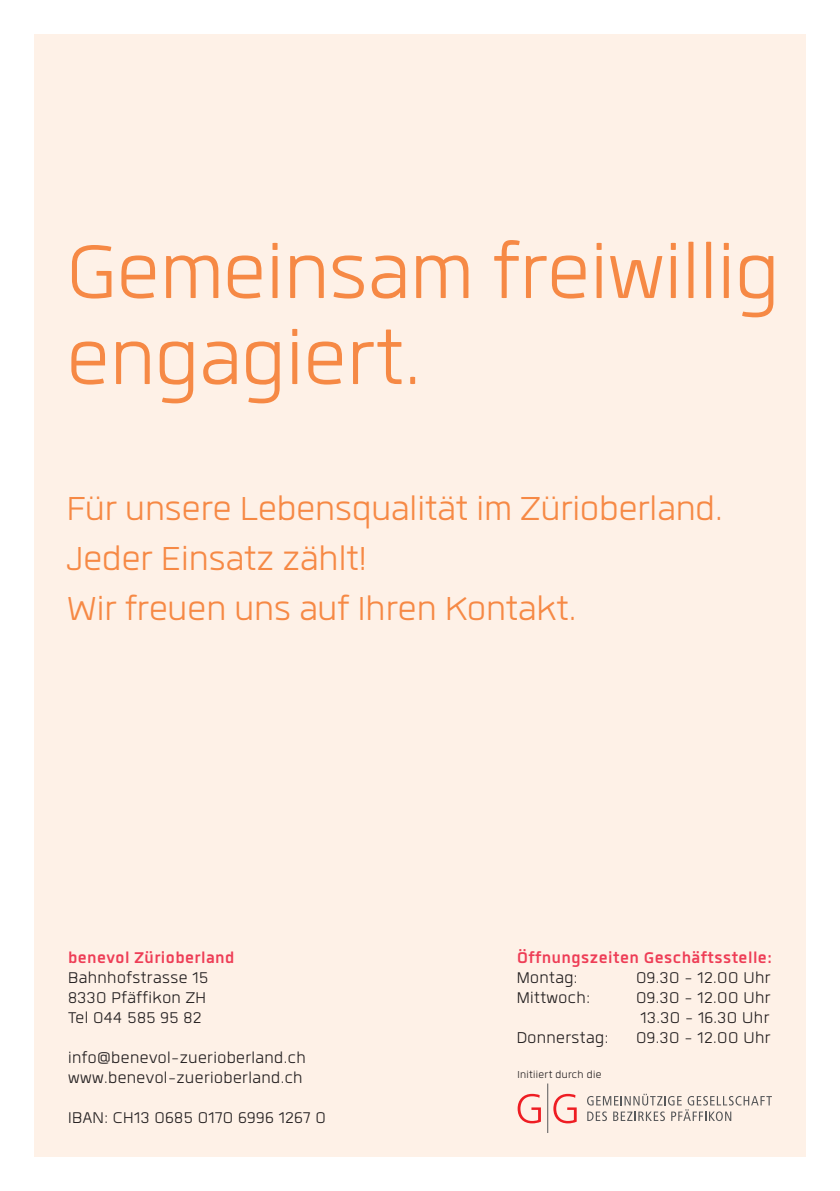
<style>
.page{position:relative;width:840px;height:1191px;background:#fff}
.page>*{position:absolute;margin:0;border:0;box-sizing:border-box;transform-origin:0 0}
.t1{font:300 105px/86px "Quan";color:#f68945}
.t2{font:300 46px/50px "Quan";color:#f68945}
.t3{font:300 21.6px/20px "Quan";letter-spacing:.02em;color:#231f20}
.t4{font:700 21.6px "Quan";letter-spacing:.02em;color:#ee3d56}
.t5{font:300 14px "Quan";letter-spacing:.02em;color:#231f20}
</style>
<div class="page">
<div style="left:34px;top:34px;width:771px;height:1123px;background:#fef1e7"></div>
<svg style="left:587px;top:1093px;width:184px;height:28px"></svg>
<svg style="left:517px;top:1093px;width:23px;height:30px"></svg>
<svg style="left:553px;top:1093px;width:23px;height:30px"></svg>
<hr style="left:547px;top:1083px;width:1px;height:50px;background:#57585a">
<h1 class="t1" style="left:67px;top:228px;width:714px">Gemeinsam freiwillig engagiert.</h1>
<h2 class="t2" style="left:67px;top:483px;width:657px">Für unsere Lebensqualität im Zürioberland.<br>Jeder Einsatz zählt!<br>Wir freuen uns auf Ihren Kontakt.</h2>
<p class="t4" style="left:68px;top:947px;width:168px">benevol Zürioberland</p>
<p class="t3" style="left:68px;top:967px;width:141px;text-align:justify">Bahnhofstrasse 15<br>8330 Pfäffikon ZH Tel 044 585 95 82</p>
<p class="t3" style="left:68px;top:1047px;width:239px">info@benevol-zuerioberland.ch www.benevol-zuerioberland.ch</p>
<p class="t3" style="left:68px;top:1107px;width:259px">IBAN: CH13 0685 0170 6996 1267 0</p>
<p class="t4" style="left:516px;top:947px;width:256px">Öffnungszeiten Geschäftsstelle:</p>
<p class="t3" style="left:516px;top:967px;width:62px">Montag:</p>
<p class="t3" style="left:635px;top:967px;width:136px">09.30 - 12.00 Uhr</p>
<p class="t3" style="left:516px;top:987px;width:75px">Mittwoch:</p>
<p class="t3" style="left:635px;top:987px;width:136px">09.30 - 12.00 Uhr<br>13.30 - 16.30 Uhr</p>
<p class="t3" style="left:516px;top:1027px;width:93px">Donnerstag:</p>
<p class="t3" style="left:635px;top:1027px;width:136px">09.30 - 12.00 Uhr</p>
<p class="t5" style="left:517px;top:1067px;width:85px">Initiiert durch die</p>
</div>
